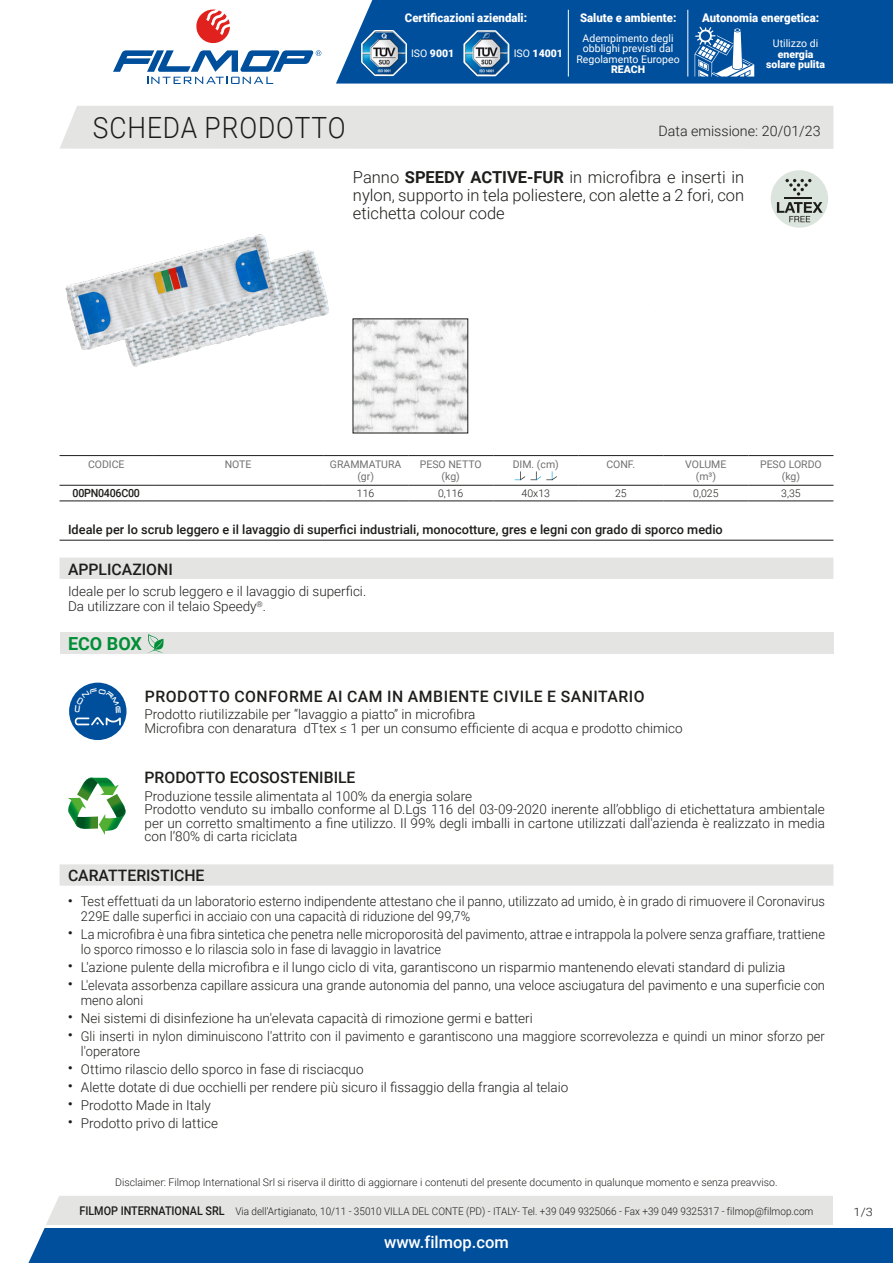
<style>
.page{position:relative;width:893px;height:1263px;background:#fff}
.page>*{position:absolute;margin:0;border:0;box-sizing:border-box;transform-origin:0 0}
.t1{font:300 29.25px "Roboto";letter-spacing:.035em;color:#1d1d1b;scale:.9 1}
.t2{font:700 18px "Roboto";color:#008e36}
.t3{font:300 16.5px/18px "Roboto";color:#1d1d1b;text-align:justify}
.t4{font:500 16.5px "Roboto";color:#fff}
.t5{font:500 15.75px "Roboto";color:#1d1d1b}
.t6{font:500 15.75px "Roboto";letter-spacing:.035em;color:#1d1d1b}
.t7{font:300 14.25px "Roboto";color:#1d1d1b}
.t8{font:300 13.5px/13.5px "Roboto";color:#1d1d1b}
.t9{font:300 13.5px/15px "Roboto";color:#1d1d1b;scale:.95 1}
.t10{font:500 12.75px "Roboto";color:#1d1d1b}
.t11{font:900 12px "Roboto";color:#fff;scale:.95 1}
.t12{font:300 11.55px "Roboto";color:#1d1d1b;scale:1.11 1}
.t13{font:500 11.25px "Roboto";letter-spacing:-.025em;color:#1d1d1b;scale:.95 1}
.t14{font:300 10.5px "Roboto";color:#1d1d1b}
.t15{font:300 10.5px "Roboto";color:#1d1d1b;scale:.95 1}
.t16{font:10.5px/12px "Roboto";color:#70706f;text-align:center}
.t17{font:10.5px/10.5px "Roboto";color:#fff;text-align:center}
.t18{font:900 10.5px/10.5px "Roboto";color:#fff;text-align:center}
.s1{font-weight:400}
.s2{font-weight:700}
.s3{font-weight:500;font-size:12px}
</style>
<div class="page">
<svg style="left:28px;top:1196px;width:865px;height:67px;background:#6793bc"></svg>
<div style="left:60px;top:106px;width:773px;height:43px;background:#e4e4e3"></div>
<svg style="left:196px;top:10px;width:34px;height:34px"></svg>
<svg style="left:113px;top:50px;width:208px;height:34px"></svg>
<div style="left:336px;top:0;width:557px;height:84px;background:#004f9c"></div>
<svg style="left:462px;top:28px;width:49px;height:50px"></svg>
<img style="left:465px;top:32px;width:43px;height:43px">
<svg style="left:360px;top:28px;width:48px;height:49px"></svg>
<img style="left:362px;top:31px;width:44px;height:44px">
<hr style="left:568px;top:10px;width:1px;height:67px;background:#fff">
<hr style="left:688px;top:10px;width:1px;height:67px;background:#fff">
<svg style="left:695px;top:27px;width:59px;height:50px"></svg>
<img style="left:65px;top:234px;width:264px;height:133px">
<div style="left:771px;top:170px;width:57px;height:58px;background:#dbe4dd;border-radius:50%"></div>
<svg style="left:777px;top:202px;width:46px;height:20px"></svg>
<hr style="left:785px;top:197px;width:27px;height:2px;background:#1d1d1b">
<svg style="left:785px;top:179px;width:26px;height:17px"></svg>
<img style="left:355px;top:321px;width:111px;height:110px">
<hr style="left:60px;top:455px;width:93px;height:1px;background:#1d1d1b">
<hr style="left:60px;top:485px;width:93px;height:1px;background:#1d1d1b">
<hr style="left:153px;top:455px;width:170px;height:1px;background:#1d1d1b">
<hr style="left:153px;top:485px;width:170px;height:1px;background:#1d1d1b">
<hr style="left:323px;top:455px;width:85px;height:1px;background:#1d1d1b">
<hr style="left:323px;top:485px;width:85px;height:1px;background:#1d1d1b">
<hr style="left:408px;top:455px;width:85px;height:1px;background:#1d1d1b">
<hr style="left:408px;top:485px;width:85px;height:1px;background:#1d1d1b">
<hr style="left:493px;top:455px;width:85px;height:1px;background:#1d1d1b">
<hr style="left:493px;top:485px;width:85px;height:1px;background:#1d1d1b">
<hr style="left:578px;top:455px;width:85px;height:1px;background:#1d1d1b">
<hr style="left:578px;top:485px;width:85px;height:1px;background:#1d1d1b">
<hr style="left:663px;top:455px;width:85px;height:1px;background:#1d1d1b">
<hr style="left:663px;top:485px;width:85px;height:1px;background:#1d1d1b">
<hr style="left:748px;top:455px;width:85px;height:1px;background:#1d1d1b">
<hr style="left:748px;top:485px;width:85px;height:1px;background:#1d1d1b">
<hr style="left:60px;top:501px;width:93px;height:1px;background:#1d1d1b">
<hr style="left:153px;top:501px;width:170px;height:1px;background:#1d1d1b">
<hr style="left:323px;top:501px;width:85px;height:1px;background:#1d1d1b">
<hr style="left:408px;top:501px;width:85px;height:1px;background:#1d1d1b">
<hr style="left:493px;top:501px;width:85px;height:1px;background:#1d1d1b">
<hr style="left:578px;top:501px;width:85px;height:1px;background:#1d1d1b">
<hr style="left:663px;top:501px;width:85px;height:1px;background:#1d1d1b">
<hr style="left:748px;top:501px;width:85px;height:1px;background:#1d1d1b">
<svg style="left:515px;top:471px;width:42px;height:9px"></svg>
<hr style="left:60px;top:540px;width:773px;height:1px;background:#1d1d1b">
<div style="left:60px;top:558px;width:773px;height:21px;background:#e4e4e3"></div>
<div style="left:60px;top:633px;width:773px;height:21px;background:#e4e4e3"></div>
<svg style="left:147px;top:634px;width:17px;height:19px"></svg>
<div style="left:69px;top:683px;width:58px;height:57px;background:#004f9c;border-radius:50%"></div>
<svg style="left:68px;top:777px;width:58px;height:58px"></svg>
<div style="left:60px;top:864px;width:773px;height:22px;background:#e4e4e3"></div>
<hr style="left:45px;top:1225px;width:848px;height:2px;background:#fff">
<div style="left:833px;top:1196px;width:60px;height:31px;background:#fff"></div>
<svg style="left:75px;top:688px;width:46px;height:37px"></svg>
<p class="t11" style="left:405px;top:9px;width:130px">Certificazioni aziendali:</p>
<p class="t18" style="left:411px;top:48px;width:45px"><span class="s1">ISO</span> 9001</p>
<p class="t18" style="left:514px;top:48px;width:51px"><span class="s1">ISO</span> 14001</p>
<p class="t11" style="left:580px;top:9px;width:103px">Salute e ambiente:</p>
<p class="t17" style="left:576px;top:32px;width:105px">Adempimento degli obblighi previsti dal<br>Regolamento Europeo</p>
<p class="t18" style="left:611px;top:64px;width:36px">REACH</p>
<p class="t11" style="left:702px;top:9px;width:125px">Autonomia energetica:</p>
<p class="t17" style="left:773px;top:38px;width:47px">Utilizzo di</p>
<p class="t18" style="left:766px;top:48px;width:60px">energia solare pulita</p>
<h1 class="t1" style="left:93px;top:107px;width:282px">SCHEDA PRODOTTO</h1>
<p class="t7" style="left:658px;top:121px;width:164px">Data emissione: 20/01/23</p>
<p class="t3" style="left:353px;top:167px;width:393px">Panno <span class="s2">SPEEDY ACTIVE-FUR</span> in microfibra e inserti in nylon, supporto in tela poliestere, con alette a 2 fori, con etichetta colour code</p>
<p class="t16" style="left:88px;top:458px;width:38px">CODICE</p>
<p class="t16" style="left:225px;top:458px;width:28px">NOTE</p>
<p class="t16" style="left:330px;top:458px;width:73px">GRAMMATURA (gr)</p>
<p class="t16" style="left:420px;top:458px;width:63px">PESO NETTO (kg)</p>
<p class="t16" style="left:513px;top:458px;width:48px">DIM. (cm)</p>
<p class="t16" style="left:606px;top:458px;width:30px">CONF.</p>
<p class="t16" style="left:685px;top:458px;width:43px">VOLUME (m³)</p>
<p class="t16" style="left:760px;top:458px;width:63px">PESO LORDO (kg)</p>
<p class="t13" style="left:73px;top:485px;width:72px">00PN0406C00</p>
<p class="t14" style="left:357px;top:486px;width:19px">116</p>
<p class="t14" style="left:438px;top:486px;width:27px">0,116</p>
<p class="t14" style="left:522px;top:486px;width:30px">40x13</p>
<p class="t14" style="left:615px;top:486px;width:13px">25</p>
<p class="t14" style="left:693px;top:486px;width:27px">0,025</p>
<p class="t14" style="left:781px;top:486px;width:21px">3,35</p>
<p class="t10" style="left:68px;top:520px;width:656px">Ideale per lo scrub leggero e il lavaggio di superfici industriali, monocotture, gres e legni con grado di sporco medio</p>
<p class="t5" style="left:68px;top:558px;width:106px">APPLICAZIONI</p>
<p class="t8" style="left:68px;top:583px;width:300px;line-height:15px">Ideale per lo scrub leggero e il lavaggio di superfici.<br>Da utilizzare con il telaio Speedy<sup>®</sup>.</p>
<h2 class="t2" style="left:68px;top:631px;width:75px">ECO BOX</h2>
<p class="t6" style="left:145px;top:685px;width:501px">PRODOTTO CONFORME AI CAM IN AMBIENTE CIVILE E SANITARIO</p>
<p class="t8" style="left:145px;top:707px;width:540px">Prodotto riutilizzabile per “lavaggio a piatto” in microfibra<br>Microfibra con denaratura dTtex ≤ 1 per un consumo efficiente di acqua e prodotto chimico</p>
<p class="t5" style="left:145px;top:766px;width:212px">PRODOTTO ECOSOSTENIBILE</p>
<p class="t8" style="left:145px;top:789px;width:682px">Produzione tessile alimentata al 100% da energia solare<br>Prodotto venduto su imballo conforme al D.Lgs 116 del 03-09-2020 inerente all’obbligo di etichettatura ambientale per un corretto smaltimento a fine utilizzo. Il 99% degli imballi in cartone utilizzati dall'azienda è realizzato in media con l’80% di carta riciclata</p>
<p class="t5" style="left:68px;top:865px;width:138px">CARATTERISTICHE</p>
<p class="t9" style="left:81px;top:893px;width:785px;text-indent:-13px"><sup>•</sup> Test effettuati da un laboratorio esterno indipendente attestano che il panno, utilizzato ad umido, è in grado di rimuovere il Coronavirus<br>229E dalle superfici in acciaio con una capacità di riduzione del 99,7%</p>
<p class="t9" style="left:81px;top:926px;width:785px;text-indent:-13px"><sup>•</sup> La microfibra è una fibra sintetica che penetra nelle microporosità del pavimento, attrae e intrappola la polvere senza graffiare, trattiene lo sporco rimosso e lo rilascia solo in fase di lavaggio in lavatrice</p>
<p class="t8" style="left:68px;top:960px;width:719px"><sup>•</sup> L'azione pulente della microfibra e il lungo ciclo di vita, garantiscono un risparmio mantenendo elevati standard di pulizia</p>
<p class="t9" style="left:81px;top:977px;width:785px;text-indent:-13px"><sup>•</sup> L'elevata assorbenza capillare assicura una grande autonomia del panno, una veloce asciugatura del pavimento e una superficie con meno aloni</p>
<p class="t8" style="left:68px;top:1010px;width:466px"><sup>•</sup> Nei sistemi di disinfezione ha un'elevata capacità di rimozione germi e batteri</p>
<p class="t9" style="left:81px;top:1028px;width:785px;text-indent:-13px"><sup>•</sup> Gli inserti in nylon diminuiscono l'attrito con il pavimento e garantiscono una maggiore scorrevolezza e quindi un minor sforzo per l'operatore</p>
<p class="t8" style="left:68px;top:1061px;width:297px"><sup>•</sup> Ottimo rilascio dello sporco in fase di risciacquo</p>
<p class="t8" style="left:68px;top:1079px;width:502px"><sup>•</sup> Alette dotate di due occhielli per rendere più sicuro il fissaggio della frangia al telaio</p>
<p class="t8" style="left:68px;top:1097px;width:144px"><sup>•</sup> Prodotto Made in Italy</p>
<p class="t8" style="left:68px;top:1115px;width:152px"><sup>•</sup> Prodotto privo di lattice</p>
<p class="t14" style="left:115px;top:1175px;width:664px">Disclaimer: Filmop International Srl si riserva il diritto di aggiornare i contenuti del presente documento in qualunque momento e senza preavviso.</p>
<p class="t15" style="left:79px;top:1204px;width:774px"><span class="s3">FILMOP INTERNATIONAL SRL</span> Via dell’Artigianato, 10/11 - 35010 VILLA DEL CONTE (PD) - ITALY- Tel. +39 049 9325066 - Fax +39 049 9325317 - filmop@filmop.com</p>
<p class="t4" style="left:384px;top:1230px;width:126px">www.filmop.com</p>
<p class="t12" style="left:854px;top:1204px;width:19px">1/3</p>
</div>
